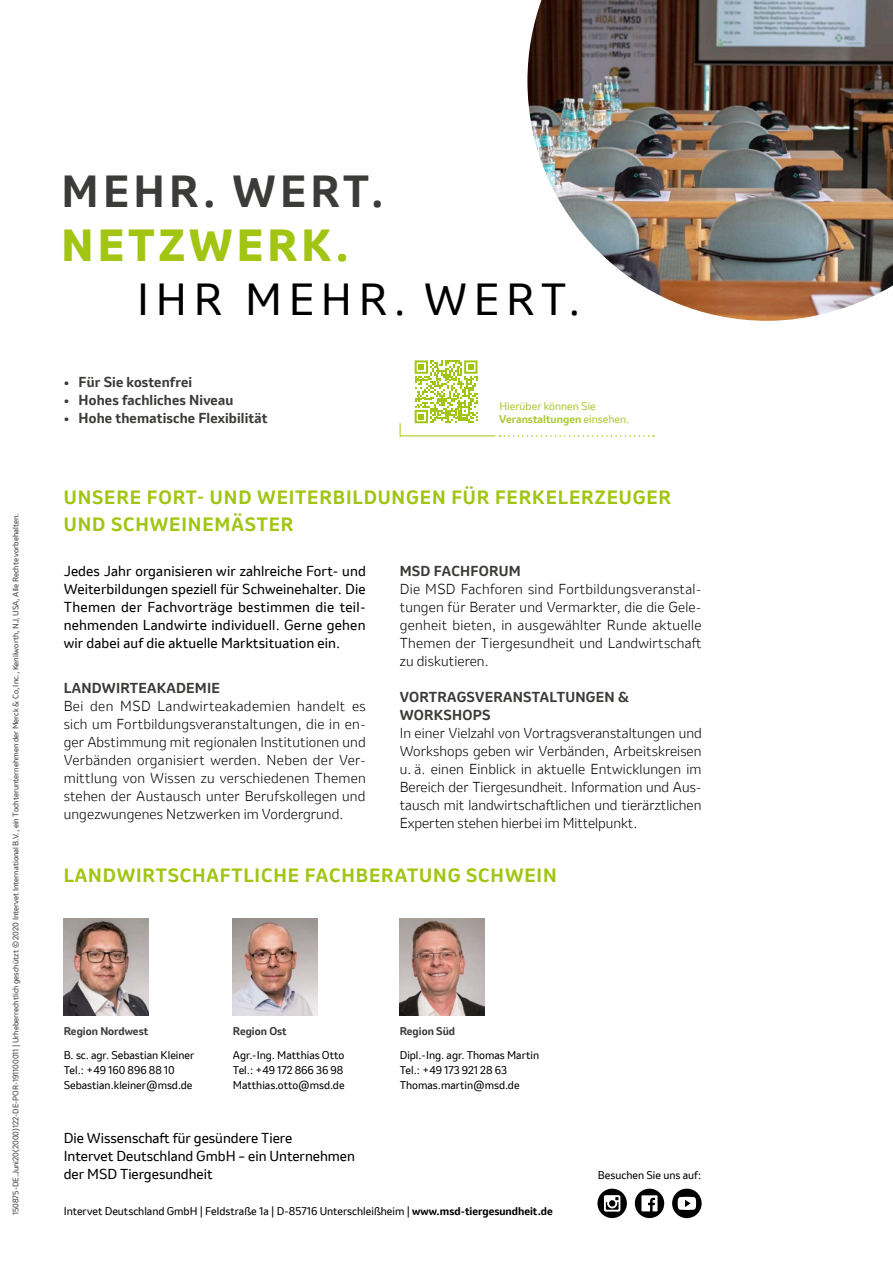
<style>
.page{position:relative;width:893px;height:1263px;background:#fff}
.page>*{position:absolute;margin:0;border:0;box-sizing:border-box;transform-origin:0 0}
.Titel{font:42px "Invention";letter-spacing:.16em;color:#000}
.Titel-2{font:700 42px "Invention";letter-spacing:.1em;color:#3b3b39}
.Titel-3{font:800 42px "Invention";letter-spacing:.1em;color:#a1c512}
.Zwischenhead{font:700 18px/27px "Invention";letter-spacing:.05em;color:#a1c512}
.Fließtext{font:300 13.5px/18px "Invention";letter-spacing:.015em;color:#000;text-align:justify}
.Fließtext-2{font:13.5px/18px "Invention";letter-spacing:.01em;color:#000}
.Fließtext_Hervorhebu{font:700 13.5px/18px "Invention";letter-spacing:.01em;color:#3b3b39}
.Fließtext-3{font:10.5px/15.3px "Invention";color:#000}
.Fließtext-4{font:10.5px/13.5px "Invention";color:#acca36}
.Fließtext-5{font:700 10.5px "Invention";color:#3b3b39}
.Titel-4{font:7.5px "Invention";color:#3b3b39}
.s1{font-weight:700}
</style>
<div class="page">
<img style="left:527px;top:0;width:366px;height:321px">
<img style="left:64px;top:918px;width:85px;height:97px">
<img style="left:233px;top:918px;width:85px;height:97px">
<img style="left:400px;top:918px;width:85px;height:97px">
<svg style="left:399px;top:360px;width:255px;height:77px"></svg>
<svg style="left:672px;top:1188px;width:30px;height:30px"></svg>
<svg style="left:597px;top:1189px;width:30px;height:29px"></svg>
<svg style="left:635px;top:1189px;width:29px;height:29px"></svg>
<p class="Titel-4" style="left:10px;top:1215px;width:703px;rotate:-90deg">150875-DE.Juni20(2000)122-DE-POR-191100011 | Urheberrechtlich geschützt © 2020 Intervet International B.V., ein Tochterunternehmen der Merck &amp; Co, Inc., Kenilworth, NJ, USA, Alle Rechte vorbehalten.</p>
<p class="Titel-2" style="left:62px;top:161px;width:324px">MEHR. WERT.</p>
<p class="Titel-3" style="left:62px;top:215px;width:289px">NETZWERK.</p>
<p class="Titel" style="left:137px;top:270px;width:445px">IHR MEHR. WERT.</p>
<p class="Fließtext_Hervorhebu" style="left:64px;top:373px;width:130px">• Für Sie kostenfrei</p>
<p class="Fließtext_Hervorhebu" style="left:64px;top:391px;width:171px">• Hohes fachliches Niveau</p>
<p class="Fließtext_Hervorhebu" style="left:64px;top:409px;width:205px">• Hohe thematische Flexibilität</p>
<p class="Fließtext-4" style="left:499px;top:399px;width:132px">Hierüber können Sie<br><span class="s1">Veranstaltungen</span> einsehen.</p>
<p class="Zwischenhead" style="left:64px;top:484px;width:609px">UNSERE FORT- UND WEITERBILDUNGEN FÜR FERKELERZEUGER<br>UND SCHWEINEMÄSTER</p>
<p class="Fließtext-2" style="left:64px;top:562px;width:304px">Jedes Jahr organisieren wir zahlreiche Fort- und Weiterbildungen speziell für Schweinehalter. Die Themen der Fachvorträge bestimmen die teil&shy;nehmenden Landwirte individuell. Gerne gehen wir dabei auf die aktuelle Marktsituation ein.</p>
<p class="Fließtext_Hervorhebu" style="left:64px;top:679px;width:158px">LANDWIRTEAKADEMIE</p>
<p class="Fließtext" style="left:64px;top:697px;width:303px">Bei den MSD Landwirteakademien handelt es sich um Fortbildungsveranstaltungen, die in en&shy;ger Abstimmung mit regionalen Institutionen und Verbänden organisiert werden. Neben der Ver&shy;mittlung von Wissen zu verschiedenen Themen stehen der Austausch unter Berufskollegen und ungezwungenes Netzwerken im Vordergrund.</p>
<p class="Fließtext_Hervorhebu" style="left:400px;top:562px;width:123px">MSD FACHFORUM</p>
<p class="Fließtext" style="left:400px;top:580px;width:303px;text-align:left">Die MSD Fachforen sind Fortbildungsveranstal&shy;tungen für Berater und Vermarkter, die die Gele&shy;genheit bieten, in ausgewählter Runde aktuelle Themen der Tiergesundheit und Landwirtschaft zu diskutieren.</p>
<p class="Fließtext_Hervorhebu" style="left:400px;top:688px;width:231px">VORTRAGSVERANSTALTUNGEN &amp;<br>WORKSHOPS</p>
<p class="Fließtext" style="left:400px;top:724px;width:304px">In einer Vielzahl von Vortragsveranstaltungen und Workshops geben wir Verbänden, Arbeitskreisen u. ä. einen Einblick in aktuelle Entwicklungen im Bereich der Tiergesundheit. Information und Aus&shy;tausch mit landwirtschaftlichen und tierärztlichen Experten stehen hierbei im Mittelpunkt.</p>
<p class="Zwischenhead" style="left:64px;top:862px;width:494px">LANDWIRTSCHAFTLICHE FACHBERATUNG SCHWEIN</p>
<p class="Fließtext-5" style="left:64px;top:1023px;width:86px">Region Nordwest</p>
<p class="Fließtext-3" style="left:64px;top:1047px;width:132px">B. sc. agr. Sebastian Kleiner<br>Tel.: +49 160 896 88 10<br>Sebastian.kleiner@msd.de</p>
<p class="Fließtext-5" style="left:233px;top:1023px;width:56px">Region Ost</p>
<p class="Fließtext-3" style="left:233px;top:1047px;width:113px;text-align:justify">Agr.-Ing. Matthias Otto Tel.: +49 172 866 36 98<br>Matthias.otto@msd.de</p>
<p class="Fließtext-5" style="left:400px;top:1023px;width:57px">Region Süd</p>
<p class="Fließtext-3" style="left:400px;top:1047px;width:141px">Dipl.-Ing. agr. Thomas Martin<br>Tel.: +49 173 921 28 63<br>Thomas.martin@msd.de</p>
<p class="Fließtext-2" style="left:64px;top:1129px;width:230px">Die Wissenschaft für gesündere Tiere</p>
<p class="Fließtext-2" style="left:64px;top:1147px;width:293px">Intervet Deutschland GmbH – ein Unternehmen</p>
<p class="Fließtext-2" style="left:64px;top:1165px;width:150px">der MSD Tiergesundheit</p>
<p class="Fließtext-3" style="left:64px;top:1203px;width:490px">Intervet Deutschland GmbH | Feldstraße 1a | D-85716 Unterschleißheim | <span class="s1">www.msd-tiergesundheit.de</span></p>
<p class="Fließtext-3" style="left:598px;top:1167px;width:105px">Besuchen Sie uns auf:</p>
</div>
